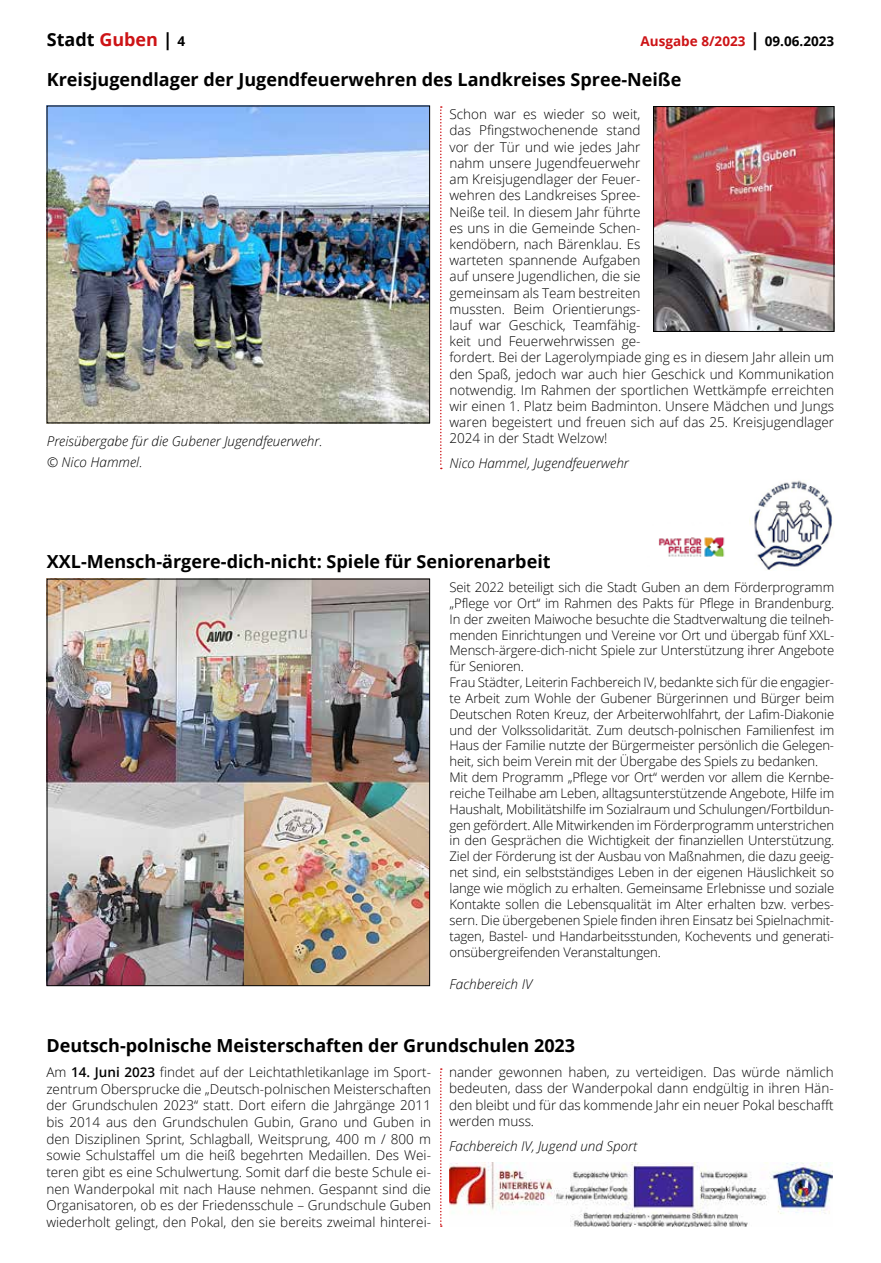
<style>
.page{position:relative;width:881px;height:1263px;background:#fff}
.page>*{position:absolute;margin:0;border:0;box-sizing:border-box;transform-origin:0 0}
.t1{font:700 18px "Open Sans";color:#000}
.t2{font:300 13.5px/16.2px "Open Sans";color:#000;text-align:justify}
.t3{font:italic 300 13.5px/21px "Open Sans";color:#000}
.t4{font:700 13.5px "Open Sans";color:#cd1316}
.t5{font:300 13.2px/15.9px "Open Sans";letter-spacing:-.01em;color:#000}
.s1{color:#cd1316}
.s2{font-size:13.5px}
.s3{font-size:18px;color:#000}
.s4{color:#000}
.s5{font-weight:600}
</style>
<div class="page">
<img style="left:49px;top:108px;width:378px;height:313px">
<svg style="left:440px;top:106px;width:1px;height:363px"></svg>
<img style="left:655px;top:108px;width:176px;height:222px">
<div style="left:653px;top:106px;width:180px;height:226px;border:1px solid #000"></div>
<img style="left:49px;top:581px;width:378px;height:403px">
<div style="left:47px;top:579px;width:382px;height:407px;border:1px solid #000"></div>
<img style="left:749px;top:480px;width:84px;height:90px">
<img style="left:658px;top:537px;width:67px;height:20px">
<img style="left:449px;top:1162px;width:382px;height:64px">
<svg style="left:440px;top:1068px;width:1px;height:159px"></svg>
<h1 class="t1" style="left:47px;top:27px;width:140px">Stadt <span class="s1">Guben</span> | <span class="s2">4</span></h1>
<p class="t4" style="left:640px;top:32px;width:195px">Ausgabe 8/2023 <span class="s3">|</span> <span class="s4">09.06.2023</span></p>
<h1 class="t1" style="left:47px;top:67px;width:636px">Kreisjugendlager der Jugendfeuerwehren des Landkreises Spree-Neiße</h1>
<p class="t3" style="left:47px;top:430px;width:277px">Preisübergabe für die Gubener Jugendfeuerwehr. © Nico Hammel.</p>
<p class="t2" style="left:449px;top:106px;width:386px;text-align:left">Schon war es wieder so weit,<br>das Pfingstwochenende stand<br>vor der Tür und wie jedes Jahr<br>nahm unsere Jugendfeuerwehr<br>am Kreisjugendlager der Feuer-<br>wehren des Landkreises Spree-<br>Neiße teil. In diesem Jahr führte<br>es uns in die Gemeinde Schen-<br>kendöbern, nach Bärenklau. Es<br>warteten spannende Aufgaben<br>auf unsere Jugendlichen, die sie<br>gemeinsam als Team bestreiten<br>mussten. Beim Orientierungs-<br>lauf war Geschick, Teamfähig-<br>keit und Feuerwehrwissen ge-<br>fordert. Bei der Lagerolympiade ging es in diesem Jahr allein um den Spaß, jedoch war auch hier Geschick und Kommunikation notwendig. Im Rahmen der sportlichen Wettkämpfe erreichten wir einen 1. Platz beim Badminton. Unsere Mädchen und Jungs waren begeistert und freuen sich auf das 25. Kreisjugendlager 2024 in der Stadt Welzow!</p>
<p class="t3" style="left:449px;top:452px;width:181px">Nico Hammel, Jugendfeuerwehr</p>
<h1 class="t1" style="left:47px;top:548px;width:505px">XXL-Mensch-ärgere-dich-nicht: Spiele für Seniorenarbeit</h1>
<p class="t5" style="left:449px;top:579px;width:386px">Seit 2022 beteiligt sich die Stadt Guben an dem Förderprogramm „Pflege vor Ort“ im Rahmen des Pakts für Pflege in Brandenburg.<br>In der zweiten Maiwoche besuchte die Stadtverwaltung die teilneh&shy;menden Einrichtungen und Vereine vor Ort und übergab fünf XXL-Mensch-ärgere-dich-nicht Spiele zur Unterstützung ihrer Angebote für Senioren.<br>Frau Städter, Leiterin Fachbereich IV, bedankte sich für die engagier&shy;te Arbeit zum Wohle der Gubener Bürgerinnen und Bürger beim Deutschen Roten Kreuz, der Arbeiterwohlfahrt, der Lafim-Diakonie und der Volkssolidarität. Zum deutsch-polnischen Familienfest im Haus der Familie nutzte der Bürgermeister persönlich die Gelegen&shy;heit, sich beim Verein mit der Übergabe des Spiels zu bedanken.<br>Mit dem Programm „Pflege vor Ort“ werden vor allem die Kernbe&shy;reiche Teilhabe am Leben, alltagsunterstützende Angebote, Hilfe im Haushalt, Mobilitätshilfe im Sozialraum und Schulungen/Fortbildun&shy;gen gefördert. Alle Mitwirkenden im Förderprogramm unterstrichen in den Gesprächen die Wichtigkeit der finanziellen Unterstützung.<br>Ziel der Förderung ist der Ausbau von Maßnahmen, die dazu geeig&shy;net sind, ein selbstständiges Leben in der eigenen Häuslichkeit so lange wie möglich zu erhalten. Gemeinsame Erlebnisse und soziale Kontakte sollen die Lebensqualität im Alter erhalten bzw. verbes&shy;sern. Die übergebenen Spiele finden ihren Einsatz bei Spielnachmit&shy;tagen, Bastel- und Handarbeitsstunden, Kochevents und generati&shy;onsübergreifenden Veranstaltungen.</p>
<p class="t3" style="left:449px;top:973px;width:84px">Fachbereich IV</p>
<h1 class="t1" style="left:46px;top:1033px;width:530px">Deutsch-polnische Meisterschaften der Grundschulen 2023</h1>
<p class="t2" style="left:46px;top:1063px;width:386px;line-height:16.6px">Am <span class="s5">14. Juni 2023</span> findet auf der Leichtathletikanlage im Sport&shy;zentrum Obersprucke die „Deutsch-polnischen Meisterschaften der Grundschulen 2023“ statt. Dort eifern die Jahrgänge 2011 bis 2014 aus den Grundschulen Gubin, Grano und Guben in den Disziplinen Sprint, Schlagball, Weitsprung, 400 m / 800 m sowie Schulstaffel um die heiß begehrten Medaillen. Des Wei&shy;teren gibt es eine Schulwertung. Somit darf die beste Schule ei&shy;nen Wanderpokal mit nach Hause nehmen. Gespannt sind die Organisatoren, ob es der Friedensschule – Grundschule Guben wiederholt gelingt, den Pokal, den sie bereits zweimal hinterei-</p>
<p class="t2" style="left:449px;top:1064px;width:386px">nander gewonnen haben, zu verteidigen. Das würde nämlich bedeuten, dass der Wanderpokal dann endgültig in ihren Hän&shy;den bleibt und für das kommende Jahr ein neuer Pokal beschafft werden muss.</p>
<p class="t3" style="left:449px;top:1135px;width:189px">Fachbereich IV, Jugend und Sport</p>
</div>
